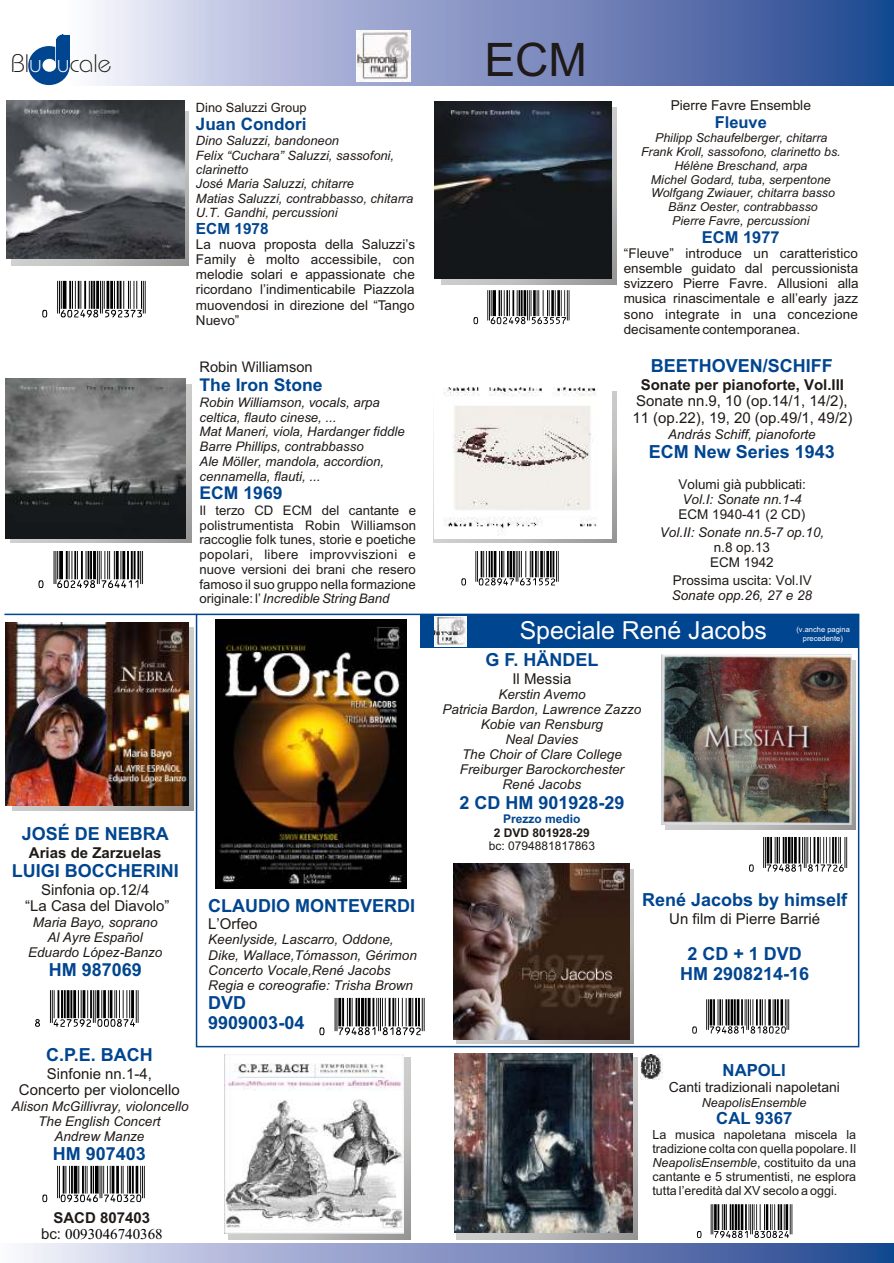
<style>
.page{position:relative;width:894px;height:1263px;background:#fff}
.page>*{position:absolute;margin:0;border:0;box-sizing:border-box;transform-origin:0 0}
.t1{font:74.4px "UPC Half";color:#000}
.t2{font:74.1px "UPC Half";color:#000}
.t3{font:73.35px "UPC Half";color:#000}
.t4{font:73.2px "UPC Half";color:#000}
.t5{font:72.45px "UPC Half";color:#000}
.t6{font:69.45px "UPC Half";color:#000}
.t7{font:68.85px "UPC Half";color:#000}
.t8{font:68.7px "UPC Half";color:#000}
.t9{font:67.95px "UPC Half";color:#000}
.t10{font:67.5px "UPC Half";color:#000}
.t11{font:46.2px "Arial";color:#1f1a17}
.t12{font:25.35px "Bauhaus Lt BT";color:#1f1a17}
.t13{font:24.9px "Arial";color:#fff}
.t14{font:700 18px/20.1px "Arial";color:#00458f;text-align:center}
.t15{font:700 17.55px "Arial";color:#00458f}
.t16{font:700 17.1px "Arial";color:#00458f}
.t17{font:700 16.8px "Arial";color:#00458f}
.t18{font:700 16.5px "Arial";color:#00458f}
.t19{font:700 15.45px "Arial";color:#00458f}
.t20{font:15px/16.8px "Arial";color:#1f1a17;text-align:center}
.t21{font:700 15px "Arial";color:#1f1a17}
.t22{font:15px "Times New Roman";color:#000}
.t23{font:14.7px "Arial";color:#1f1a17}
.t24{font:13.95px "Arial";color:#1f1a17}
.t25{font:13.65px "Arial";color:#1f1a17}
.t26{font:italic 13.5px/15.1px "Arial";color:#1f1a17;text-align:center}
.t27{font:13.5px/15.1px "Arial";color:#1f1a17;text-align:justify}
.t28{font:13.2px/14.7px "Arial";color:#1f1a17;text-align:justify}
.t29{font:italic 13.2px/14.7px "Arial";color:#1f1a17}
.t30{font:italic 12.9px/14.4px "Arial";color:#1f1a17}
.t31{font:12.9px "Arial";color:#1f1a17}
.t32{font:12.6px/14px "Arial";color:#1f1a17;text-align:justify}
.t33{font:italic 12.6px "Arial";color:#1f1a17}
.t34{font:italic 12.3px/13.8px "Arial";color:#1f1a17;text-align:center}
.t35{font:12px "Arial";color:#1f1a17}
.t36{font:700 12px "Arial";color:#1f1a17}
.t37{font:700 12px "Arial";color:#00458f}
.t38{font:7.5px/8.4px "Arial";color:#fff;text-align:center}
.s1{color:#fff}
.s2{font-style:italic}
.s3{font-family:"Arial";color:#1f1a17}
</style>
<div class="page">
<img style="left:61px;top:0;width:833px;height:85px">
<div style="left:28px;top:46px;width:42px;height:39px;background:#00458f;border-radius:50%"></div>
<div style="left:43px;top:59px;width:13px;height:13px;background:#fff;border-radius:50%"></div>
<svg style="left:55px;top:34px;width:15px;height:29px"></svg>
<img style="left:20px;top:1243px;width:874px;height:20px">
<img style="left:356px;top:31px;width:55px;height:50px">
<img style="left:11px;top:111px;width:178px;height:154px">
<img style="left:457px;top:869px;width:177px;height:174px">
<img style="left:12px;top:628px;width:182px;height:182px">
<img style="left:456px;top:1058px;width:182px;height:181px">
<img style="left:441px;top:107px;width:175px;height:178px">
<img style="left:10px;top:385px;width:182px;height:158px">
<img style="left:453px;top:864px;width:176px;height:175px">
<div style="left:420px;top:614px;width:439px;height:34px;background:#00458f"></div>
<img style="left:435px;top:617px;width:31px;height:29px">
<hr style="left:4px;top:614px;width:192px;height:1px;background:#00458f">
<img style="left:216px;top:620px;width:190px;height:268px">
<img style="left:225px;top:1055px;width:179px;height:179px">
<img style="left:6px;top:623px;width:182px;height:183px">
<img style="left:454px;top:1054px;width:178px;height:178px">
<img style="left:7px;top:101px;width:177px;height:157px">
<img style="left:434px;top:102px;width:177px;height:177px">
<img style="left:6px;top:378px;width:179px;height:160px">
<img style="left:443px;top:387px;width:155px;height:149px">
<img style="left:641px;top:1054px;width:21px;height:26px">
<img style="left:662px;top:655px;width:190px;height:170px">
<h3 class="t12" style="left:11px;top:53px;width:102px">Bl<span class="s1">u u</span>cale</h3>
<h3 class="t4" style="left:42px;top:249px;width:111px">¶|xGACEJIy592373z</h3>
<h2 class="t2" style="left:38px;top:519px;width:113px">¶|xGACEJIy764411z</h2>
<h3 class="t14" style="left:12px;top:817px;width:169px;line-height:36.9px">JOSÉ DE NEBRA<br>LUIGI BOCCHERINI</h3>
<p class="t21" style="left:29px;top:847px;width:134px">Arias de Zarzuelas</p>
<p class="t20" style="left:25px;top:882px;width:146px">Sinfonia op.12/4<br>“La Casa del Diavolo”</p>
<p class="t26" style="left:28px;top:916px;width:136px">Maria Bayo, soprano<br>Al Ayre Español<br>Eduardo López-Banzo</p>
<h3 class="t14" style="left:49px;top:961px;width:95px">HM 987069</h3>
<h3 class="t3" style="left:35px;top:959px;width:112px">Ê|xEMHPTCy000874z</h3>
<h3 class="t14" style="left:46px;top:1046px;width:108px">C.P.E. BACH</h3>
<h3 class="t11" style="left:484px;top:42px;width:104px">ECM</h3>
<p class="t31" style="left:196px;top:102px;width:112px">Dino Saluzzi Group</p>
<p class="t30" style="left:196px;top:135px;width:219px">Dino Saluzzi, bandoneon<br>Felix “Cuchara” Saluzzi, sassofoni, clarinetto<br>José Maria Saluzzi, chitarre<br>Matias Saluzzi, contrabbasso, chitarra<br>U.T. Gandhi, percussioni</p>
<p class="t27" style="left:196px;top:238px;width:221px">La nuova proposta della Saluzzi’s Family è molto accessibile, con melodie solari e appassionate che ricordano l’indimenticabile Piazzola muovendosi in direzione del “Tango Nuevo”</p>
<p class="t16" style="left:196px;top:117px;width:112px">Juan Condori</p>
<p class="t19" style="left:196px;top:222px;width:74px">ECM 1978</p>
<h3 class="t9" style="left:473px;top:261px;width:104px">¶|xGACEJIy563557z</h3>
<p class="t25" style="left:671px;top:100px;width:142px">Pierre Favre Ensemble</p>
<p class="t34" style="left:641px;top:132px;width:201px">Philipp Schaufelberger, chitarra<br>Frank Kroll, sassofono, clarinetto bs.<br>Hélène Breschand, arpa<br>Michel Godard, tuba, serpentone<br>Wolfgang Zwiauer, chitarra basso<br>Bänz Oester, contrabbasso<br>Pierre Favre, percussioni</p>
<p class="t27" style="left:624px;top:247px;width:237px">“Fleuve” introduce un caratteristico ensemble guidato dal percussionista svizzero Pierre Favre. Allusioni alla musica rinascimentale e all’early jazz sono integrate in una concezione decisamente contemporanea.</p>
<p class="t18" style="left:715px;top:116px;width:54px">Fleuve</p>
<p class="t18" style="left:702px;top:231px;width:79px">ECM 1977</p>
<p class="t23" style="left:200px;top:362px;width:115px">Robin Williamson</p>
<p class="t29" style="left:200px;top:396px;width:207px">Robin Williamson, vocals, arpa celtica, flauto cinese, ...<br>Mat Maneri, viola, Hardanger fiddle<br>Barre Phillips, contrabbasso<br>Ale Möller, mandola, accordion, cennamella, flauti, ...</p>
<p class="t28" style="left:200px;top:504px;width:218px">Il terzo CD ECM del cantante e polistrumentista Robin Williamson raccoglie folk tunes, storie e poetiche popolari, libere improvviszioni e nuove versioni dei brani che resero famoso il suo gruppo nella formazione originale: l’ <span class="s2">Incredible String Band</span></p>
<p class="t15" style="left:200px;top:378px;width:125px">The Iron Stone</p>
<p class="t15" style="left:200px;top:486px;width:85px">ECM 1969</p>
<h3 class="t7" style="left:461px;top:521px;width:105px">¶|xACIJEHy631552z</h3>
<h3 class="t14" style="left:651px;top:358px;width:184px">BEETHOVEN/SCHIFF</h3>
<p class="t21" style="left:641px;top:379px;width:205px">Sonate per pianoforte, Vol.III</p>
<p class="t20" style="left:632px;top:394px;width:222px;text-align:left">Sonate nn.9, 10 (op.14/1, 14/2),<br>11 (op.22), 19, 20 (op.49/1, 49/2)</p>
<p class="t26" style="left:668px;top:428px;width:149px">András Schiff, pianoforte</p>
<p class="t27" style="left:679px;top:478px;width:129px">Volumi già pubblicati:</p>
<p class="t26" style="left:683px;top:493px;width:121px">Vol.I: Sonate nn.1-4</p>
<p class="t27" style="left:679px;top:508px;width:128px">ECM 1940-41 (2 CD)</p>
<p class="t26" style="left:660px;top:526px;width:166px">Vol.II: Sonate nn.5-7 op.10,</p>
<p class="t27" style="left:710px;top:541px;width:65px">n.8 op.13<br>ECM 1942</p>
<p class="t27" style="left:673px;top:574px;width:140px">Prossima uscita: Vol.IV</p>
<p class="t26" style="left:672px;top:589px;width:142px">Sonate opp.26, 27 e 28</p>
<h3 class="t14" style="left:649px;top:443px;width:188px">ECM New Series 1943</h3>
<h3 class="t13" style="left:520px;top:621px;width:249px">Speciale René Jacobs</h3>
<p class="t38" style="left:796px;top:626px;width:55px">(v.anche pagina precedente)</p>
<h3 class="t14" style="left:485px;top:652px;width:115px">G F. HÄNDEL</h3>
<p class="t20" style="left:512px;top:671px;width:61px">Il Messia</p>
<p class="t26" style="left:443px;top:688px;width:200px">Kerstin Avemo<br>Patricia Bardon, Lawrence Zazzo<br>Kobie van Rensburg<br>Neal Davies<br>The Choir of Clare College<br>Freiburger Barockorchester<br>René Jacobs</p>
<p class="t36" style="left:494px;top:828px;width:98px">2 DVD 801928-29</p>
<p class="t35" style="left:489px;top:841px;width:108px">bc: 0794881817863</p>
<h3 class="t14" style="left:459px;top:794px;width:167px">2 CD HM 901928-29</h3>
<p class="t37" style="left:503px;top:815px;width:79px">Prezzo medio</p>
<h3 class="t6" style="left:749px;top:807px;width:106px">¶|xHJEIIBy817726z</h3>
<h3 class="t14" style="left:208px;top:897px;width:209px">CLAUDIO MONTEVERDI</h3>
<p class="t20" style="left:208px;top:917px;width:51px">L’Orfeo</p>
<p class="t26" style="left:208px;top:933px;width:210px;text-align:left">Keenlyside, Lascarro, Oddone,<br>Dike, Wallace,Tómasson, Gérimon<br>Concerto Vocale,René Jacobs<br>Regia e coreografie: Trisha Brown</p>
<h3 class="t14" style="left:642px;top:892px;width:207px">René Jacobs by himself</h3>
<h3 class="t14" style="left:680px;top:945px;width:131px">2 CD + 1 DVD<br>HM 2908214-16</h3>
<p class="t20" style="left:669px;top:911px;width:152px">Un film di Pierre Barrié</p>
<h3 class="t14" style="left:208px;top:994px;width:98px;text-align:left">DVD<br>9909003-04</h3>
<h1 class="t1" style="left:319px;top:966px;width:113px">¶|xHJEIIBy818792z</h1>
<h3 class="t8" style="left:692px;top:970px;width:105px">¶|xHJEIIBy818020z</h3>
<p class="t20" style="left:19px;top:1066px;width:162px">Sinfonie nn.1-4,<br>Concerto per violoncello</p>
<p class="t26" style="left:11px;top:1100px;width:179px">Alison McGillivray, violoncello<br>The English Concert<br>Andrew Manze</p>
<h3 class="t14" style="left:53px;top:1145px;width:95px">HM 907403</h3>
<h3 class="t5" style="left:42px;top:1135px;width:110px">¶|xAJDAEGy740320z</h3>
<p class="t21" style="left:53px;top:1212px;width:98px">SACD 807403</p>
<p class="t22" style="left:41px;top:1229px;width:123px"><span class="s3">bc:</span> 0093046740368</p>
<p class="t17" style="left:723px;top:1064px;width:65px">NAPOLI</p>
<p class="t17" style="left:716px;top:1112px;width:78px">CAL 9367</p>
<p class="t24" style="left:669px;top:1082px;width:173px">Canti tradizionali napoletani</p>
<p class="t33" style="left:702px;top:1097px;width:106px">NeapolisEnsemble</p>
<p class="t32" style="left:652px;top:1129px;width:205px">La musica napoletana miscela la tradizione colta con quella popolare. Il <span class="s2">NeapolisEnsemble</span>, costituito da una cantante e 5 strumentisti, ne esplora tutta l’eredità dal XV secolo a oggi.</p>
<h3 class="t10" style="left:697px;top:1175px;width:103px">¶|xHJEIIBy830824z</h3>
</div>
